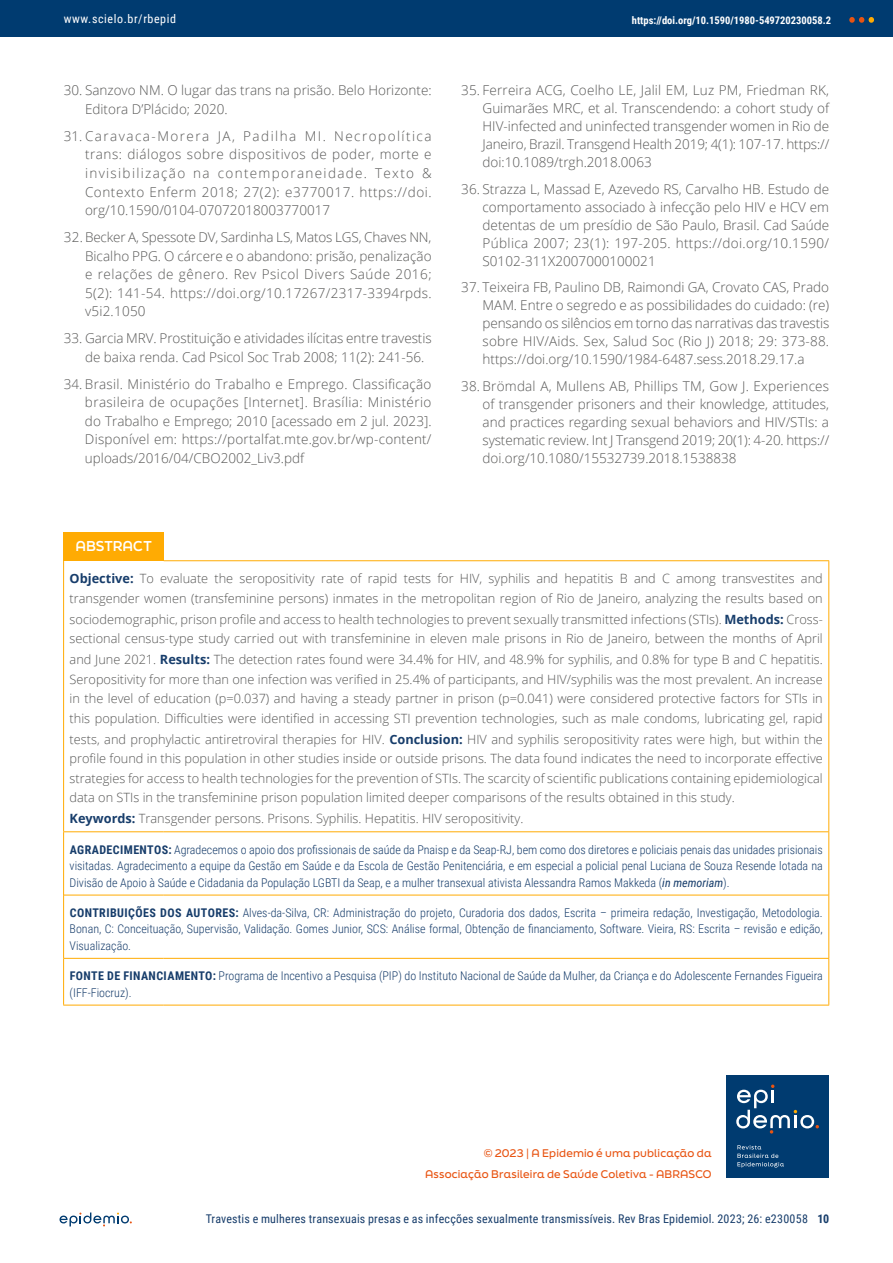
<style>
.page{position:relative;width:893px;height:1263px;background:#fff}
.page>*{position:absolute;margin:0;border:0;box-sizing:border-box;transform-origin:0 0}
.t1{font:300 13.5px/18px "Open Sans";color:#575756;text-align:justify}
.t2{font:700 13.5px "Final Six";color:#fff}
.t3{font:300 12.75px/19.5px "Open Sans";color:#575756}
.t4{font:300 12px/16.5px "Roboto Condensed";color:#173d6b;text-align:justify}
.t5{font:12px "Roboto Condensed";letter-spacing:.015em;color:#173d6b}
.t6{font:12px "Roboto Condensed";letter-spacing:.05em;color:#fff}
.t7{font:500 10.5px/21px "Final Six";letter-spacing:.015em;color:#e85412;text-align:right}
.t8{font:700 10.5px "Roboto Condensed";color:#fff}
.s1{font-weight:700;color:#173d6b}
.s2{font-weight:700}
.s3{font-weight:400;font-style:italic}
</style>
<div class="page">
<div style="left:0;top:0;width:893px;height:36px;background:#003b70"></div>
<svg style="left:849px;top:17px;width:25px;height:6px"></svg>
<svg style="left:60px;top:1212px;width:72px;height:14px"></svg>
<div style="left:726px;top:1075px;width:103px;height:103px;background:#003b70"></div>
<svg style="left:737px;top:1145px;width:47px;height:22px"></svg>
<svg style="left:736px;top:1084px;width:83px;height:49px"></svg>
<div style="left:64px;top:533px;width:100px;height:28px;background:#ffab03"></div>
<hr style="left:63px;top:561px;width:1px;height:270px;background:#ffab03">
<hr style="left:164px;top:560px;width:665px;height:1px;background:#ffab03">
<hr style="left:828px;top:561px;width:1px;height:270px;background:#ffab03">
<hr style="left:63px;top:832px;width:1px;height:63px;background:#ffab03">
<hr style="left:63px;top:895px;width:1px;height:63px;background:#ffab03">
<hr style="left:828px;top:832px;width:1px;height:63px;background:#ffab03">
<hr style="left:828px;top:895px;width:1px;height:63px;background:#ffab03">
<hr style="left:63px;top:831px;width:101px;height:1px;background:#ffab03">
<hr style="left:164px;top:831px;width:665px;height:1px;background:#ffab03">
<hr style="left:64px;top:895px;width:100px;height:1px;background:#ffab03">
<hr style="left:164px;top:895px;width:664px;height:1px;background:#ffab03">
<hr style="left:63px;top:958px;width:101px;height:1px;background:#ffab03">
<hr style="left:164px;top:958px;width:665px;height:1px;background:#ffab03">
<hr style="left:63px;top:959px;width:1px;height:46px;background:#ffab03">
<hr style="left:828px;top:959px;width:1px;height:46px;background:#ffab03">
<hr style="left:63px;top:1005px;width:101px;height:1px;background:#ffab03">
<hr style="left:164px;top:1005px;width:665px;height:1px;background:#ffab03">
<p class="t6" style="left:64px;top:10px;width:114px">www.scielo.br/rbepid</p>
<p class="t1" style="left:85px;top:81px;width:348px;line-height:18.5px;text-indent:-21px">30. Sanzovo NM. O lugar das trans na prisão. Belo Horizonte:<br>Editora D’Plácido; 2020.</p>
<p class="t1" style="left:85px;top:126px;width:348px;line-height:18.5px;text-indent:-21px">31.Caravaca-Morera JA, Padilha MI. Necropolítica trans: diálogos sobre dispositivos de poder, morte e invisibilização na contemporaneidade. Texto &amp; Contexto Enferm 2018; 27(2): e3770017. https://doi. org/10.1590/0104-07072018003770017</p>
<p class="t1" style="left:85px;top:228px;width:348px;line-height:18.5px;text-indent:-21px">32. Becker A, Spessote DV, Sardinha LS, Matos LGS, Chaves NN, Bicalho PPG. O cárcere e o abandono: prisão, penalização e relações de gênero. Rev Psicol Divers Saúde 2016; 5(2): 141-54. https://doi.org/10.17267/2317-3394rpds. v5i2.1050</p>
<p class="t1" style="left:85px;top:329px;width:348px;line-height:18.5px;text-indent:-21px">33. Garcia MRV. Prostituição e atividades ilícitas entre travestis de baixa renda. Cad Psicol Soc Trab 2008; 11(2): 241-56.</p>
<p class="t1" style="left:85px;top:374px;width:348px;line-height:18.5px;text-indent:-21px">34. Brasil. Ministério do Trabalho e Emprego. Classificação brasileira de ocupações [Internet]. Brasília: Ministério do Trabalho e Emprego; 2010 [acessado em 2 jul. 2023].<br>Disponível em: https://portalfat.mte.gov.br/wp-content/ uploads/2016/04/CBO2002_Liv3.pdf</p>
<p class="t8" style="left:632px;top:12px;width:201px">https://doi.org/10.1590/1980-549720230058.2</p>
<p class="t1" style="left:483px;top:81px;width:348px;text-indent:-21px">35. Ferreira ACG, Coelho LE, Jalil EM, Luz PM, Friedman RK, Guimarães MRC, et al. Transcendendo: a cohort study of HIV-infected and uninfected transgender women in Rio de Janeiro, Brazil. Transgend Health 2019; 4(1): 107-17. https:// doi:10.1089/trgh.2018.0063</p>
<p class="t1" style="left:483px;top:179px;width:348px;text-indent:-21px">36. Strazza L, Massad E, Azevedo RS, Carvalho HB. Estudo de comportamento associado à infecção pelo HIV e HCV em detentas de um presídio de São Paulo, Brasil. Cad Saúde Pública 2007; 23(1): 197-205. https://doi.org/10.1590/ S0102-311X2007000100021</p>
<p class="t1" style="left:483px;top:278px;width:348px;text-indent:-21px">37. Teixeira FB, Paulino DB, Raimondi GA, Crovato CAS, Prado MAM. Entre o segredo e as possibilidades do cuidado: (re) pensando os silêncios em torno das narrativas das travestis sobre HIV/Aids. Sex, Salud Soc (Rio J) 2018; 29: 373-88. https://doi.org/10.1590/1984-6487.sess.2018.29.17.a</p>
<p class="t1" style="left:483px;top:376px;width:348px;text-indent:-21px">38. Brömdal A, Mullens AB, Phillips TM, Gow J. Experiences of transgender prisoners and their knowledge, attitudes, and practices regarding sexual behaviors and HIV/STIs: a systematic review. Int J Transgend 2019; 20(1): 4-20. https:// doi.org/10.1080/15532739.2018.1538838</p>
<p class="t2" style="left:76px;top:536px;width:78px">ABSTRACT</p>
<p class="t3" style="left:70px;top:568px;width:755px"><span class="s1">Objective:</span> To evaluate the seropositivity rate of rapid tests for HIV, syphilis and hepatitis B and C among transvestites and transgender women (transfeminine persons) inmates in the metropolitan region of Rio de Janeiro, analyzing the results based on</p>
<p class="t3" style="left:70px;top:609px;width:755px">sociodemographic, prison profile and access to health technologies to prevent sexually transmitted infections (STIs). <span class="s1">Methods:</span> Cross&shy;sectional census-type study carried out with transfeminine in eleven male prisons in Rio de Janeiro, between the months of April</p>
<p class="t3" style="left:70px;top:649px;width:755px;text-align:justify">and June 2021. <span class="s1">Results:</span> The detection rates found were 34.4% for HIV, and 48.9% for syphilis, and 0.8% for type B and C hepatitis.<br>Seropositivity for more than one infection was verified in 25.4% of participants, and HIV/syphilis was the most prevalent. An increase in the level of education (p=0.037) and having a steady partner in prison (p=0.041) were considered protective factors for STIs in this population. Difficulties were identified in accessing STI prevention technologies, such as male condoms, lubricating gel, rapid</p>
<p class="t3" style="left:70px;top:729px;width:755px;text-align:justify">tests, and prophylactic antiretroviral therapies for HIV. <span class="s1">Conclusion:</span> HIV and syphilis seropositivity rates were high, but within the profile found in this population in other studies inside or outside prisons. The data found indicates the need to incorporate effective strategies for access to health technologies for the prevention of STIs. The scarcity of scientific publications containing epidemiological data on STIs in the transfeminine prison population limited deeper comparisons of the results obtained in this study.</p>
<p class="t3" style="left:70px;top:808px;width:455px"><span class="s1">Keywords:</span> Transgender persons. Prisons. Syphilis. Hepatitis. HIV seropositivity.</p>
<p class="t4" style="left:70px;top:840px;width:755px"><span class="s2">AGRADECIMENTOS:</span> Agradecemos o apoio dos profissionais de saúde da Pnaisp e da Seap-RJ, bem como dos diretores e policiais penais das unidades prisionais visitadas. Agradecimento a equipe da Gestão em Saúde e da Escola de Gestão Penitenciária, e em especial a policial penal Luciana de Souza Resende lotada na Divisão de Apoio à Saúde e Cidadania da População LGBTI da Seap, e a mulher transexual ativista Alessandra Ramos Makkeda (<span class="s3">in memoriam</span>).</p>
<p class="t4" style="left:70px;top:904px;width:755px"><span class="s2">CONTRIBUIÇÕES DOS AUTORES:</span> Alves-da-Silva, CR: Administração do projeto, Curadoria dos dados, Escrita – primeira redação, Investigação, Metodologia.<br>Bonan, C: Conceituação, Supervisão, Validação. Gomes Junior, SCS: Análise formal, Obtenção de financiamento, Software. Vieira, RS: Escrita – revisão e edição, Visualização.</p>
<p class="t4" style="left:70px;top:967px;width:755px"><span class="s2">FONTE DE FINANCIAMENTO:</span> Programa de Incentivo a Pesquisa (PIP) do Instituto Nacional de Saúde da Mulher, da Criança e do Adolescente Fernandes Figueira (IFF-Fiocruz).</p>
<p class="t7" style="left:425px;top:1142px;width:288px">© 2023 | A Epidemio é uma publicação da<br>Associação Brasileira de Saúde Coletiva - ABRASCO</p>
<p class="t5" style="left:206px;top:1211px;width:625px">Travestis e mulheres transexuais presas e as infecções sexualmente transmissíveis. Rev Bras Epidemiol. 2023; 26: e230058 <span class="s2">10</span></p>
</div>
